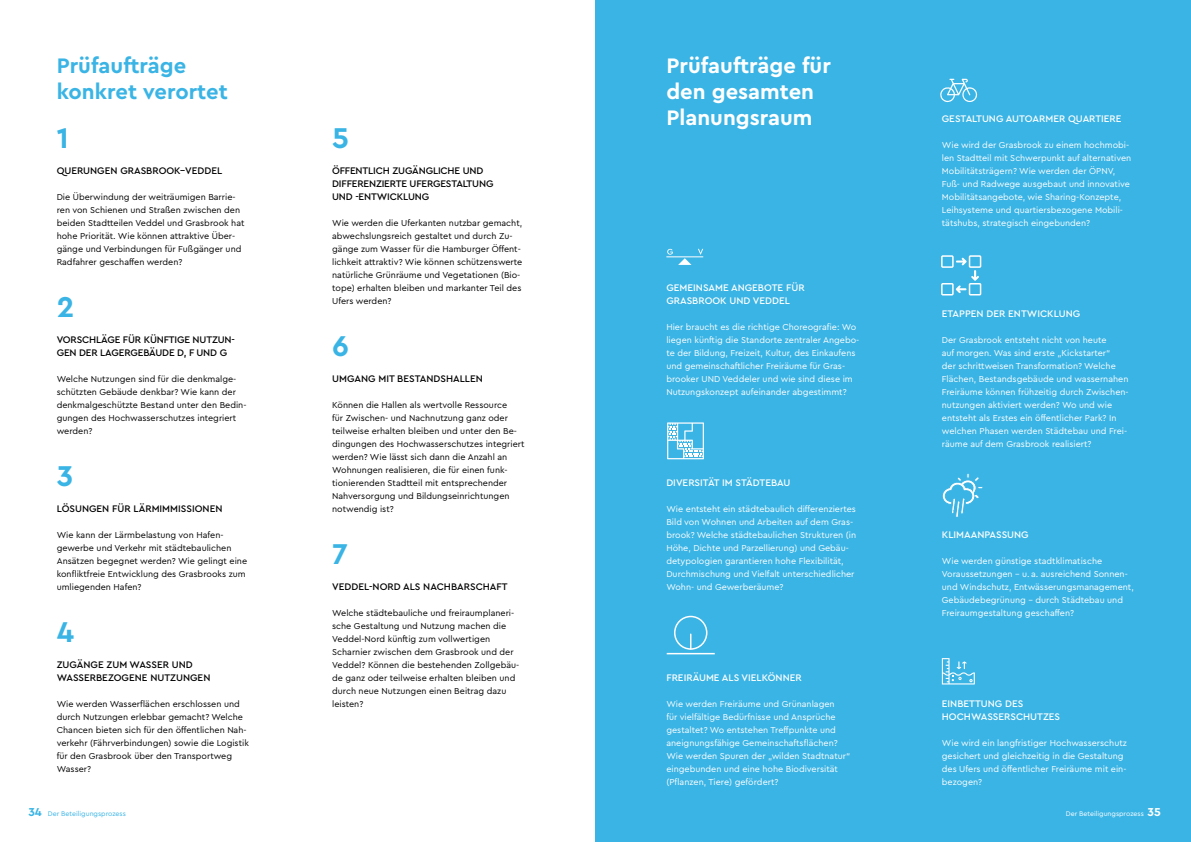
<style>
.page{position:relative;width:1191px;height:842px;background:#fff}
.page>*{position:absolute;margin:0;border:0;box-sizing:border-box;transform-origin:0 0}
.t1{font:700 30px "Cera Pro";color:#3ab4e5}
.t2{font:700 22px/26px "Cera Pro";color:#fff}
.t3{font:700 22px/26px "Cera Pro";color:#3ab4e5}
.t4{font:500 10px/13px "Cera Pro";letter-spacing:-.005em;color:#000}
.t5{font:500 10px/13px "Cera Pro";color:#fff}
.t6{font:9px/13px "Cera Pro";color:#fff}
.t7{font:9px/13px "Cera Pro";color:#000}
.t8{font:7px "Cera Pro";color:#3ab4e5}
.t9{font:7px "Cera Pro";color:#fff}
.s1{font-weight:700;font-size:12px}
</style>
<div class="page">
<div style="left:595px;top:0;width:596px;height:842px;background:#3ab4e5"></div>
<svg style="left:940px;top:79px;width:37px;height:23px"></svg>
<svg style="left:942px;top:473px;width:41px;height:44px"></svg>
<svg style="left:667px;top:422px;width:37px;height:37px"></svg>
<div style="left:941px;top:255px;width:12px;height:13px;border:2px solid #fff"></div>
<div style="left:968px;top:255px;width:13px;height:13px;border:2px solid #fff"></div>
<div style="left:968px;top:283px;width:13px;height:12px;border:2px solid #fff"></div>
<div style="left:941px;top:283px;width:12px;height:12px;border:2px solid #fff"></div>
<svg style="left:955px;top:258px;width:24px;height:35px"></svg>
<svg style="left:942px;top:658px;width:32px;height:26px"></svg>
<svg style="left:698px;top:249px;width:5px;height:6px"></svg>
<svg style="left:667px;top:249px;width:24px;height:16px"></svg>
<hr style="left:666px;top:256px;width:37px;height:1px;background:#fff">
<hr style="left:666px;top:653px;width:49px;height:1px;background:#fff">
<div style="left:674px;top:616px;width:33px;height:34px;border:2px solid #fff;border-radius:50%"></div>
<svg style="left:690px;top:634px;width:1px;height:15px"></svg>
<h2 class="t3" style="left:57px;top:52px;width:173px">Prüfaufträge konkret verortet</h2>
<h2 class="t2" style="left:666px;top:52px;width:166px">Prüfaufträge für den gesamten<br>Planungsraum</h2>
<h1 class="t1" style="left:57px;top:118px;width:14px">1</h1>
<p class="t4" style="left:57px;top:163px;width:167px">QUERUNGEN GRASBROOK–VEDDEL</p>
<p class="t7" style="left:57px;top:190px;width:189px">Die Überwindung der weiträumigen Barrie&shy;ren von Schienen und Straßen zwischen den beiden Stadtteilen Veddel und Grasbrook hat hohe Priorität. Wie können attraktive Über&shy;gänge und Verbindungen für Fußgänger und Radfahrer geschaffen werden?</p>
<h1 class="t1" style="left:57px;top:287px;width:19px">2</h1>
<p class="t4" style="left:57px;top:332px;width:180px">VORSCHLÄGE FÜR KÜNFTIGE NUTZUN-<br>GEN DER LAGERGEBÄUDE D, F UND G</p>
<p class="t7" style="left:57px;top:372px;width:191px">Welche Nutzungen sind für die denkmalge&shy;schützten Gebäude denkbar? Wie kann der denkmalgeschützte Bestand unter den Bedin&shy;gungen des Hochwasserschutzes integriert werden?</p>
<h1 class="t1" style="left:57px;top:456px;width:18px">3</h1>
<p class="t4" style="left:57px;top:501px;width:167px">LÖSUNGEN FÜR LÄRMIMMISSIONEN</p>
<p class="t7" style="left:57px;top:528px;width:192px">Wie kann der Lärmbelastung von Hafen&shy;gewerbe und Verkehr mit städtebaulichen Ansätzen begegnet werden? Wie gelingt eine konfliktfreie Entwicklung des Grasbrooks zum umliegenden Hafen?</p>
<h1 class="t1" style="left:57px;top:612px;width:19px">4</h1>
<p class="t4" style="left:57px;top:657px;width:155px">ZUGÄNGE ZUM WASSER UND<br>WASSERBEZOGENE NUTZUNGEN</p>
<p class="t7" style="left:57px;top:697px;width:194px">Wie werden Wasserflächen erschlossen und durch Nutzungen erlebbar gemacht? Welche Chancen bieten sich für den öffentlichen Nah&shy;verkehr (Fährverbindungen) sowie die Logistik für den Grasbrook über den Transportweg Wasser?</p>
<h1 class="t1" style="left:332px;top:118px;width:18px">5</h1>
<p class="t4" style="left:332px;top:163px;width:163px">ÖFFENTLICH ZUGÄNGLICHE UND<br>DIFFERENZIERTE UFERGESTALTUNG<br>UND -ENTWICKLUNG</p>
<p class="t7" style="left:332px;top:216px;width:192px">Wie werden die Uferkanten nutzbar gemacht, abwechslungsreich gestaltet und durch Zu&shy;gänge zum Wasser für die Hamburger Öffent&shy;lichkeit attraktiv? Wie können schützenswerte natürliche Grünräume und Vegetationen (Bio&shy;tope) erhalten bleiben und markanter Teil des Ufers werden?</p>
<h1 class="t1" style="left:332px;top:326px;width:18px">6</h1>
<p class="t4" style="left:332px;top:371px;width:152px">UMGANG MIT BESTANDSHALLEN</p>
<p class="t7" style="left:332px;top:398px;width:194px">Können die Hallen als wertvolle Ressource<br>für Zwischen- und Nachnutzung ganz oder teilweise erhalten bleiben und unter den Be&shy;dingungen des Hochwasserschutzes integriert werden? Wie lässt sich dann die Anzahl an Wohnungen realisieren, die für einen funk&shy;tionierenden Stadtteil mit entsprechender Nahversorgung und Bildungseinrichtungen notwendig ist?</p>
<h1 class="t1" style="left:332px;top:534px;width:17px">7</h1>
<p class="t4" style="left:332px;top:579px;width:177px">VEDDEL-NORD ALS NACHBARSCHAFT</p>
<p class="t7" style="left:332px;top:606px;width:189px">Welche städtebauliche und freiraumplaneri&shy;sche Gestaltung und Nutzung machen die Veddel-Nord künftig zum vollwertigen Scharnier zwischen dem Grasbrook und der Veddel? Können die bestehenden Zollgebäu&shy;de ganz oder teilweise erhalten bleiben und durch neue Nutzungen einen Beitrag dazu leisten?</p>
<p class="t5" style="left:666px;top:280px;width:140px">GEMEINSAME ANGEBOTE FÜR<br>GRASBROOK UND VEDDEL</p>
<p class="t6" style="left:666px;top:320px;width:194px">Hier braucht es die richtige Choreografie: Wo liegen künftig die Standorte zentraler Angebo&shy;te der Bildung, Freizeit, Kultur, des Einkaufens und gemeinschaftlicher Freiräume für Gras&shy;brooker UND Veddeler und wie sind diese im Nutzungskonzept aufeinander abgestimmt?</p>
<p class="t5" style="left:666px;top:475px;width:126px">DIVERSITÄT IM STÄDTEBAU</p>
<p class="t6" style="left:666px;top:502px;width:191px">Wie entsteht ein städtebaulich differenziertes Bild von Wohnen und Arbeiten auf dem Gras&shy;brook? Welche städtebaulichen Strukturen (in Höhe, Dichte und Parzellierung) und Gebäu&shy;detypologien garantieren hohe Flexibilität, Durchmischung und Vielfalt unterschiedlicher Wohn- und Gewerberäume?</p>
<p class="t5" style="left:666px;top:670px;width:137px">FREIRÄUME ALS VIELKÖNNER</p>
<p class="t6" style="left:666px;top:697px;width:185px">Wie werden Freiräume und Grünanlagen<br>für vielfältige Bedürfnisse und Ansprüche gestaltet? Wo entstehen Treffpunkte und aneignungsfähige Gemeinschaftsflächen?<br>Wie werden Spuren der „wilden Stadtnatur“ eingebunden und eine hohe Biodiversität (Pflanzen, Tiere) gefördert?</p>
<p class="t5" style="left:942px;top:111px;width:181px">GESTALTUNG AUTOARMER QUARTIERE</p>
<p class="t6" style="left:942px;top:138px;width:191px">Wie wird der Grasbrook zu einem hochmobi&shy;len Stadtteil mit Schwerpunkt auf alternativen Mobilitätsträgern? Wie werden der ÖPNV, Fuß- und Radwege ausgebaut und innovative Mobilitätsangebote, wie Sharing-Konzepte, Leihsysteme und quartiersbezogene Mobili&shy;tätshubs, strategisch eingebunden?</p>
<p class="t5" style="left:942px;top:306px;width:140px">ETAPPEN DER ENTWICKLUNG</p>
<p class="t6" style="left:942px;top:333px;width:188px">Der Grasbrook entsteht nicht von heute<br>auf morgen. Was sind erste „Kickstarter“<br>der schrittweisen Transformation? Welche Flächen, Bestandsgebäude und wassernahen Freiräume können frühzeitig durch Zwischen&shy;nutzungen aktiviert werden? Wo und wie entsteht als Erstes ein öffentlicher Park? In welchen Phasen werden Städtebau und Frei&shy;räume auf dem Grasbrook realisiert?</p>
<p class="t5" style="left:942px;top:527px;width:88px">KLIMAANPASSUNG</p>
<p class="t6" style="left:942px;top:554px;width:193px">Wie werden günstige stadtklimatische Voraussetzungen – u. a. ausreichend Sonnen&shy;und Windschutz, Entwässerungsmanagement, Gebäudebegrünung – durch Städtebau und Freiraumgestaltung geschaffen?</p>
<p class="t5" style="left:942px;top:696px;width:120px">EINBETTUNG DES<br>HOCHWASSERSCHUTZES</p>
<p class="t6" style="left:942px;top:736px;width:186px">Wie wird ein langfristiger Hochwasserschutz gesichert und gleichzeitig in die Gestaltung des Ufers und öffentlicher Freiräume mit ein&shy;bezogen?</p>
<p class="t8" style="left:28px;top:809px;width:99px"><span class="s1">34</span> Der Beteiligungsprozess</p>
<p class="t9" style="left:1065px;top:808px;width:96px">Der Beteiligungsprozess <span class="s1">35</span></p>
</div>
